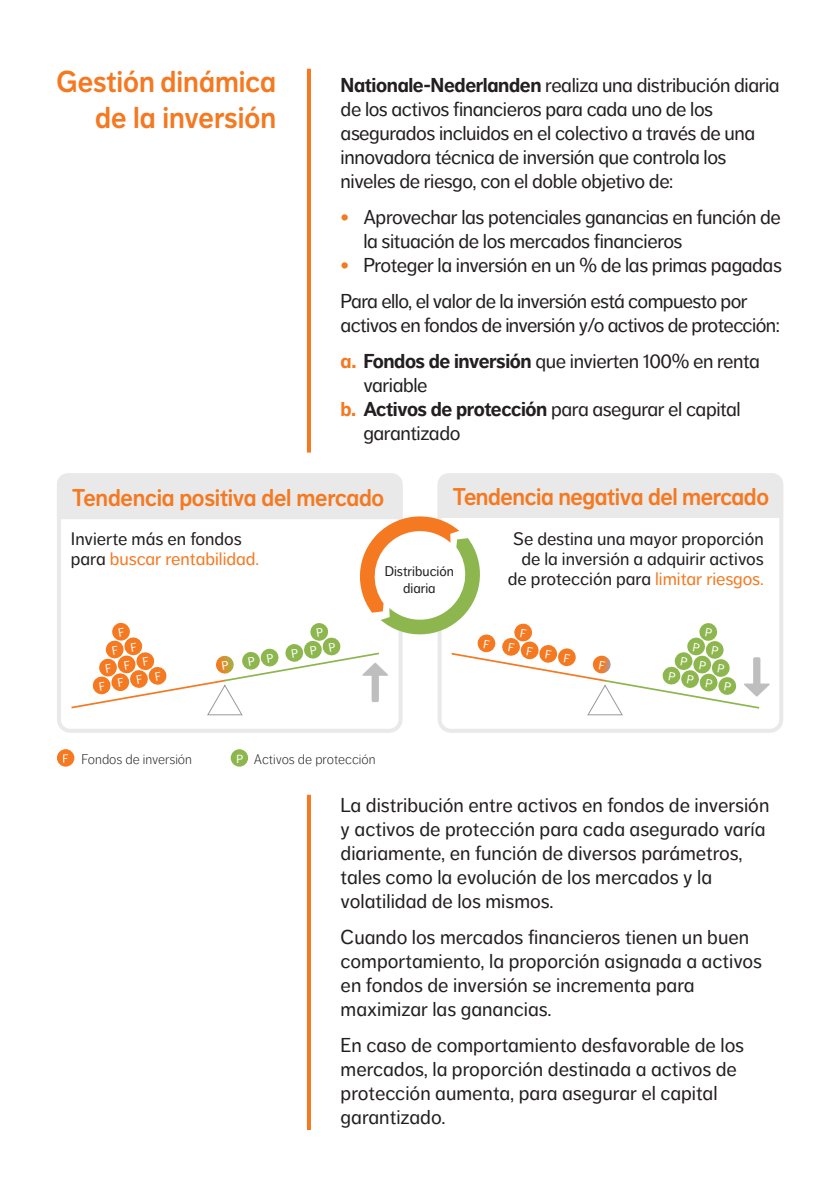
<style>
.page{position:relative;width:840px;height:1191px;background:#fff}
.page>*{position:absolute;margin:0;border:0;box-sizing:border-box;transform-origin:0 0}
.t1{font:30px/36px "NN Dagny Display";color:#f47921;text-align:right}
.t2{font:24px "NN Dagny Display";letter-spacing:-.015em;color:#f47921}
.t3{font:20px/24px "NN Dagny Text";letter-spacing:-.015em;color:#231f20}
.t4{font:18px/20px "NN Dagny Text";color:#231f20;text-align:right}
.t5{font:14px/16.8px "NN Dagny Text";color:#231f20;text-align:center}
.t6{font:300 13.8px "NN Dagny Text";color:#231f20}
.t7{font:11.8px "NN Dagny Text";color:#fff}
.s1{font-weight:700}
.s2{font-weight:700;color:#f47921}
.s3{color:#f47921}
</style>
<div class="page">
<div style="left:57px;top:473px;width:345px;height:260px;border:4px solid #e9e9e9;border-radius:11px"></div>
<div style="left:437px;top:473px;width:345px;height:260px;border:4px solid #e9e9e9;border-radius:11px"></div>
<div style="left:57px;top:749px;width:17px;height:17px;background:#f47921;border-radius:50%"></div>
<svg style="left:63px;top:754px;width:5px;height:8px"></svg>
<div style="left:230px;top:749px;width:18px;height:17px;background:#8db74e;border-radius:50%"></div>
<hr style="left:307px;top:69px;width:4px;height:383px;background:#f47921">
<hr style="left:307px;top:794px;width:4px;height:336px;background:#f47921">
<svg style="left:57px;top:473px;width:726px;height:242px"></svg>
<h1 class="t1" style="left:57px;top:64px;width:221px">Gestión dinámica de la inversión</h1>
<p class="t3" style="left:340px;top:73px;width:440px"><span class="s1">Nationale-Nederlanden</span> realiza una distribución diaria de los activos financieros para cada uno de los asegurados incluidos en el colectivo a través de una innovadora técnica de inversión que controla los niveles de riesgo, con el doble objetivo de:</p>
<p class="t3" style="left:363px;top:205px;width:419px;text-indent:-23px"><span class="s2">•</span> Aprovechar las potenciales ganancias en función de la situación de los mercados financieros</p>
<p class="t3" style="left:340px;top:247px;width:442px;line-height:36px"><span class="s2">•</span> Proteger la inversión en un % de las primas pagadas<br>Para ello, el valor de la inversión está compuesto por</p>
<p class="t3" style="left:340px;top:307px;width:440px;line-height:36px">activos en fondos de inversión y/o activos de protección: <span class="s2">a.</span> <span class="s1">Fondos de inversión</span> que invierten 100% en renta</p>
<p class="t3" style="left:363px;top:373px;width:66px">variable</p>
<p class="t3" style="left:340px;top:397px;width:401px"><span class="s2">b.</span> <span class="s1">Activos de protección</span> para asegurar el capital</p>
<p class="t3" style="left:363px;top:421px;width:98px">garantizado</p>
<p class="t2" style="left:72px;top:483px;width:313px">Tendencia positiva del mercado</p>
<p class="t2" style="left:452px;top:483px;width:317px">Tendencia negativa del mercado</p>
<p class="t4" style="left:71px;top:529px;width:190px;text-align:left">Invierte más en fondos para <span class="s3">buscar rentabilidad.</span></p>
<p class="t5" style="left:384px;top:563px;width:71px">Distribución diaria</p>
<p class="t4" style="left:507px;top:529px;width:257px">Se destina una mayor proporción de la inversión a adquirir activos de protección para <span class="s3">limitar riesgos.</span></p>
<p class="t6" style="left:81px;top:751px;width:112px">Fondos de inversión</p>
<p class="t6" style="left:254px;top:751px;width:123px">Activos de protección</p>
<p class="t7" style="left:236px;top:752px;width:8px">P</p>
<p class="t3" style="left:340px;top:793px;width:430px">La distribución entre activos en fondos de inversión y activos de protección para cada asegurado varía diariamente, en función de diversos parámetros, tales como la evolución de los mercados y la volatilidad de los mismos.</p>
<p class="t3" style="left:340px;top:925px;width:422px">Cuando los mercados financieros tienen un buen comportamiento, la proporción asignada a activos en fondos de inversión se incrementa para maximizar las ganancias.</p>
<p class="t3" style="left:340px;top:1033px;width:404px">En caso de comportamiento desfavorable de los mercados, la proporción destinada a activos de protección aumenta, para asegurar el capital garantizado.</p>
</div>
